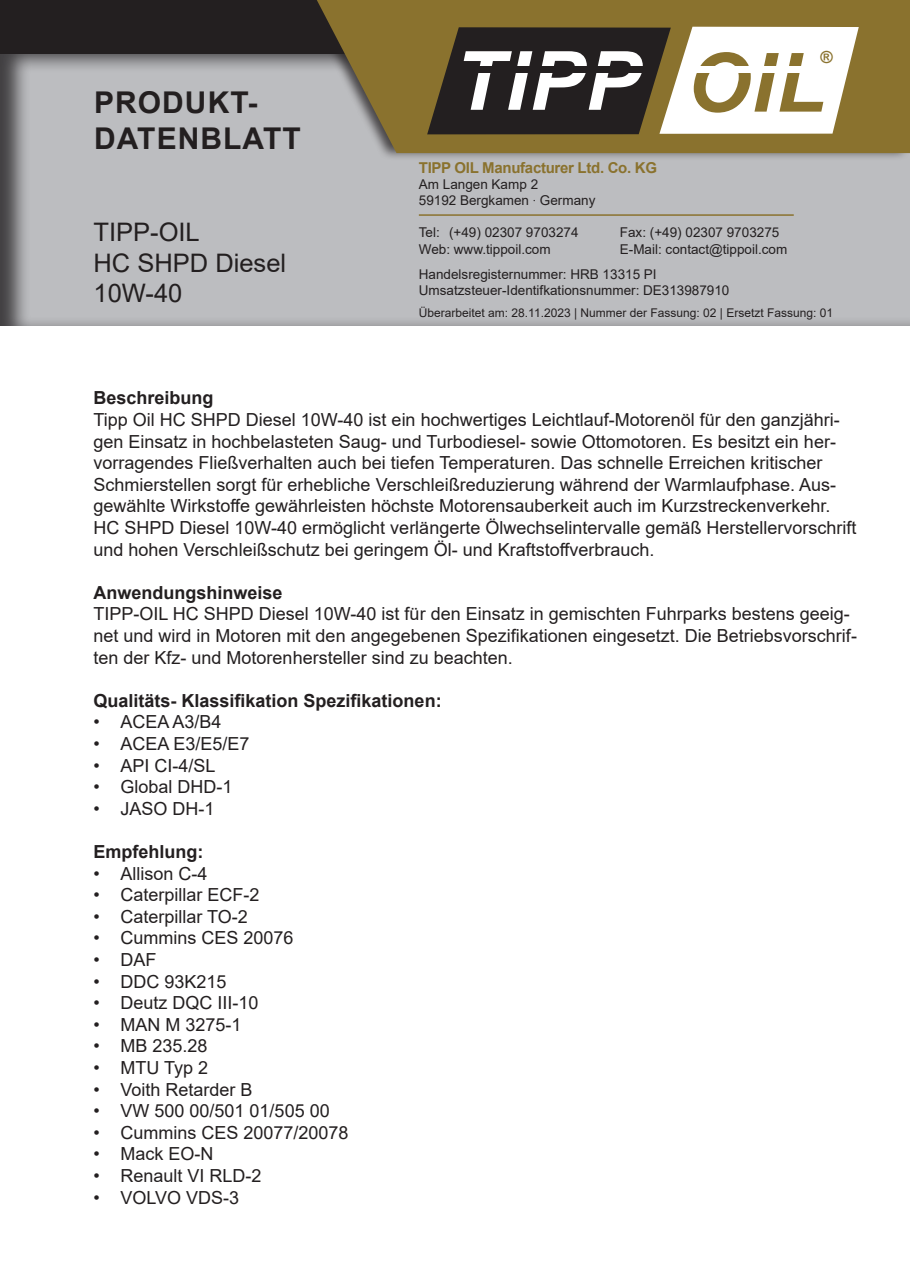
<style>
.page{position:relative;width:910px;height:1280px;background:#fff}
.page>*{position:absolute;margin:0;border:0;box-sizing:border-box;transform-origin:0 0}
.t1{font:italic 700 81.75px "Arial";letter-spacing:.015em;color:#fff}
.t2{font:700 30px/36px "Arial";letter-spacing:.035em;color:#231f20}
.t3{font:25.5px "Arial";color:#231f20}
.t4{font:18px/21.6px "Arial";color:#231f20}
.t5{font:700 18px "Arial";color:#231f20}
.t6{font:700 16.65px "Arial";color:#8a722e}
.t7{font:700 15px "Arial";letter-spacing:-.02em;color:#8a722e}
.t8{font:13.5px/16.2px "Arial";color:#231f20}
.t9{font:12px "Arial";color:#231f20}
.s1{color:#8a722e}
.s2{font-family:"Helvetica Neue LT Std";font-weight:100;font-stretch:condensed}
</style>
<div class="page">
<div style="left:0;top:52px;width:910px;height:276px;background:#231f20;opacity:.75"></div>
<div style="left:0;top:0;width:910px;height:53px;background:#231f20"></div>
<div style="left:300px;top:0;width:610px;height:161px;background:#231f20;opacity:.75"></div>
<svg style="left:317px;top:0;width:593px;height:153px;background:#8b773c"></svg>
<svg style="left:427px;top:27px;width:432px;height:107px"></svg>
<div style="left:454px;top:51px;width:183px;height:77px;background:#231f20"></div>
<div style="left:477px;top:66px;width:171px;height:7px;background:#231f20"></div>
<div style="left:694px;top:66px;width:109px;height:6px;background:#fff"></div>
<hr style="left:419px;top:214px;width:375px;height:2px;background:#8a722e">
<h2 class="t2" style="left:94px;top:85px;width:208px">PRODUKT-<br>DATENBLATT</h2>
<p class="t3" style="left:94px;top:215px;width:108px">TIPP-OIL</p>
<p class="t3" style="left:94px;top:245px;width:194px">HC SHPD Diesel</p>
<p class="t3" style="left:94px;top:276px;width:90px">10W-40</p>
<h1 class="t1" style="left:454px;top:27px;width:373px">TIPP <span class="s1">OIL</span></h1>
<p class="t6" style="left:820px;top:47px;width:14px">®</p>
<p class="t7" style="left:419px;top:157px;width:240px">TIPP OIL Manufacturer Ltd. Co. KG</p>
<p class="t8" style="left:419px;top:176px;width:178px">Am Langen Kamp 2<br>59192 Bergkamen <span class="s2">·</span> Germany</p>
<p class="t8" style="left:419px;top:224px;width:161px">Tel: (+49) 02307 9703274</p>
<p class="t8" style="left:620px;top:224px;width:161px">Fax: (+49) 02307 9703275</p>
<p class="t8" style="left:419px;top:241px;width:133px">Web: www.tippoil.com</p>
<p class="t8" style="left:419px;top:236px;width:370px;line-height:25.2px;text-indent:201px">E-Mail: contact@tippoil.com<br>Handelsregisternummer: HRB 13315 PI</p>
<p class="t8" style="left:419px;top:282px;width:312px">Umsatzsteuer-Identifkationsnummer: DE313987910</p>
<p class="t9" style="left:419px;top:305px;width:416px">Überarbeitet am: 28.11.2023 | Nummer der Fassung: 02 | Ersetzt Fassung: 01</p>
<p class="t5" style="left:94px;top:385px;width:122px">Beschreibung</p>
<p class="t4" style="left:94px;top:409px;width:764px">Tipp Oil HC SHPD Diesel 10W-40 ist ein hochwertiges Leichtlauf-Motorenöl für den ganzjähri&shy;gen Einsatz in hochbelasteten Saug- und Turbodiesel- sowie Ottomotoren. Es besitzt ein her&shy;vorragendes Fließverhalten auch bei tiefen Temperaturen. Das schnelle Erreichen kritischer Schmierstellen sorgt für erhebliche Verschleißreduzierung während der Warmlaufphase. Aus&shy;gewählte Wirkstoffe gewährleisten höchste Motorensauberkeit auch im Kurzstreckenverkehr.<br>HC SHPD Diesel 10W-40 ermöglicht verlängerte Ölwechselintervalle gemäß Herstellervorschrift und hohen Verschleißschutz bei geringem Öl- und Kraftstoffverbrauch.</p>
<p class="t5" style="left:94px;top:580px;width:191px">Anwendungshinweise</p>
<p class="t4" style="left:94px;top:603px;width:765px">TIPP-OIL HC SHPD Diesel 10W-40 ist für den Einsatz in gemischten Fuhrparks bestens geeig&shy;net und wird in Motoren mit den angegebenen Spezifikationen eingesetzt. Die Betriebsvorschrif&shy;ten der Kfz- und Motorenhersteller sind zu beachten.</p>
<p class="t5" style="left:94px;top:688px;width:350px">Qualitäts- Klassifikation Spezifikationen:</p>
<p class="t4" style="left:94px;top:711px;width:130px">• ACEA A3/B4</p>
<p class="t4" style="left:94px;top:733px;width:158px">• ACEA E3/E5/E7</p>
<p class="t4" style="left:94px;top:754px;width:124px">• API CI-4/SL</p>
<p class="t4" style="left:94px;top:776px;width:141px">• Global DHD-1</p>
<p class="t4" style="left:94px;top:797px;width:123px">• JASO DH-1</p>
<p class="t5" style="left:94px;top:839px;width:111px">Empfehlung:</p>
<p class="t4" style="left:94px;top:862px;width:116px">• Allison C-4</p>
<p class="t4" style="left:94px;top:884px;width:168px">• Caterpillar ECF-2</p>
<p class="t4" style="left:94px;top:905px;width:156px">• Caterpillar TO-2</p>
<p class="t4" style="left:94px;top:927px;width:202px">• Cummins CES 20076</p>
<p class="t4" style="left:94px;top:949px;width:64px">• DAF</p>
<p class="t4" style="left:94px;top:970px;width:135px">• DDC 93K215</p>
<p class="t4" style="left:94px;top:992px;width:167px">• Deutz DQC III-10</p>
<p class="t4" style="left:94px;top:1013px;width:150px">• MAN M 3275-1</p>
<p class="t4" style="left:94px;top:1035px;width:116px">• MB 235.28</p>
<p class="t4" style="left:94px;top:1057px;width:116px">• MTU Typ 2</p>
<p class="t4" style="left:94px;top:1078px;width:161px">• Voith Retarder B</p>
<p class="t4" style="left:94px;top:1100px;width:238px">• VW 500 00/501 01/505 00</p>
<p class="t4" style="left:94px;top:1121px;width:257px">• Cummins CES 20077/20078</p>
<p class="t4" style="left:94px;top:1143px;width:122px">• Mack EO-N</p>
<p class="t4" style="left:94px;top:1165px;width:170px">• Renault VI RLD-2</p>
<p class="t4" style="left:94px;top:1186px;width:147px">• VOLVO VDS-3</p>
</div>
